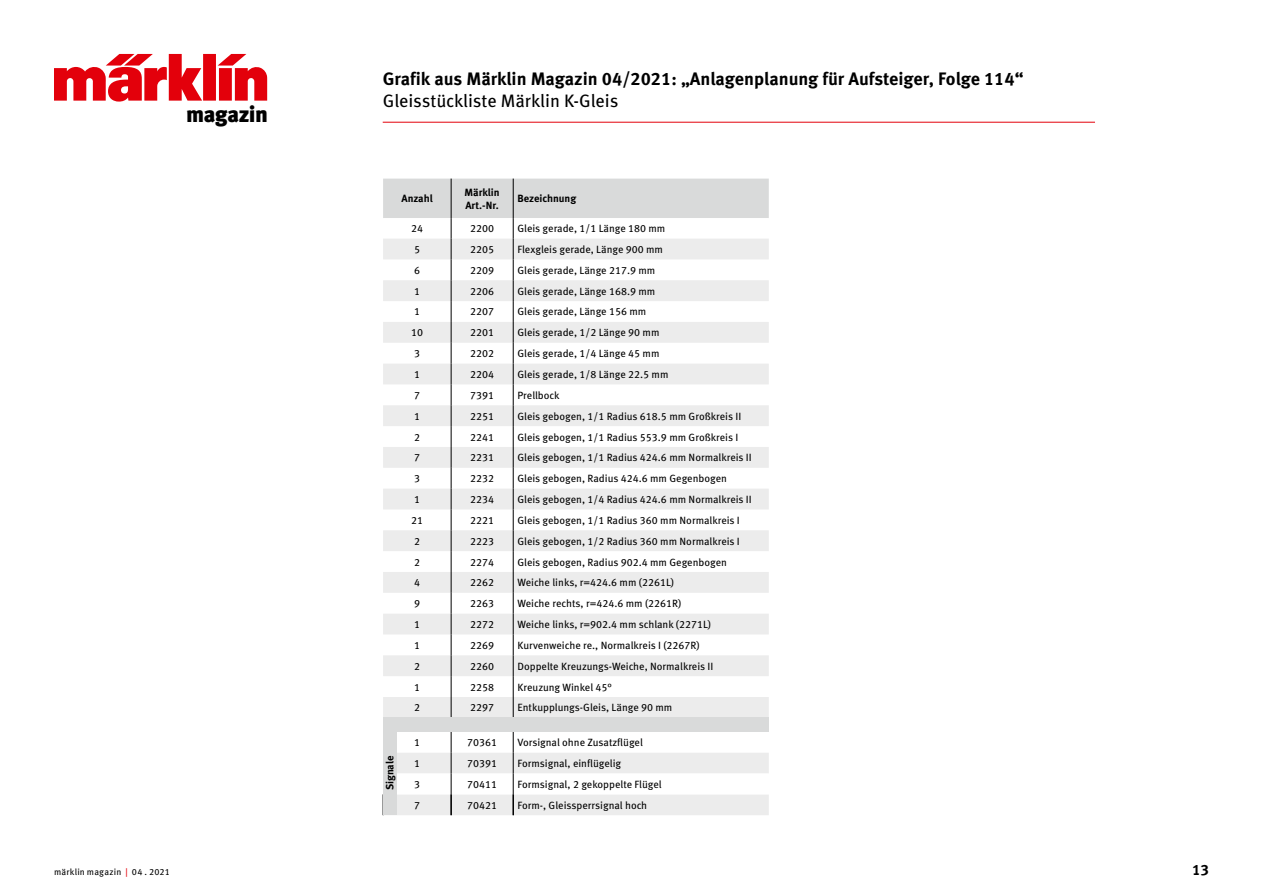
<style>
.page{position:relative;width:1263px;height:893px;background:#fff}
.page>*{position:absolute;margin:0;border:0;box-sizing:border-box;transform-origin:0 0}
.t1{font:900 22.35px "Meta OT";letter-spacing:-.025em;color:#000}
.Kopf_Textfett{font:700 18px "Meta OT";color:#000}
.Kopf_Textmager{font:18px "Meta OT";letter-spacing:-.005em;color:#000}
.t2{font:700 15px "Meta OT";color:#000}
._80_Tabelle_Koerperz{font:10.5px "Meta OT";color:#000}
._80_Tabelle_Kopfzeil{font:700 10.5px/13.5px "Meta OT";color:#000}
._80_Kopfzeile_zentri{font:700 10.5px "Meta OT";letter-spacing:-.015em;color:#000}
.t3{font:9px "Meta OT";letter-spacing:.02em;color:#000}
.s1{color:#e3000b}
</style>
<div class="page">
<svg style="left:54px;top:54px;width:213px;height:48px"></svg>
<hr style="left:383px;top:122px;width:712px;height:1px;background:#e3000b">
<svg style="left:383px;top:179px;width:386px;height:539px"></svg>
<svg style="left:397px;top:732px;width:372px;height:83px"></svg>
<div style="left:383px;top:718px;width:385px;height:14px;background:#d9dada"></div>
<div style="left:383px;top:731px;width:14px;height:84px;background:#d9dada"></div>
<h1 class="t1" style="left:186px;top:100px;width:83px">magazin</h1>
<p class="Kopf_Textfett" style="left:383px;top:68px;width:642px">Grafik aus Märklin Magazin 04/2021: „Anlagenplanung für Aufsteiger, Folge 114“</p>
<p class="Kopf_Textmager" style="left:383px;top:89px;width:237px">Gleisstückliste Märklin K-Gleis</p>
<p class="_80_Tabelle_Kopfzeil" style="left:401px;top:192px;width:33px">Anzahl</p>
<p class="_80_Tabelle_Kopfzeil" style="left:465px;top:185px;width:37px">Märklin<br>Art.-Nr.</p>
<p class="_80_Tabelle_Kopfzeil" style="left:517px;top:192px;width:60px">Bezeichnung</p>
<p class="_80_Tabelle_Koerperz" style="left:411px;top:222px;width:13px">24</p>
<p class="_80_Tabelle_Koerperz" style="left:470px;top:222px;width:25px">2200</p>
<p class="_80_Tabelle_Koerperz" style="left:517px;top:222px;width:149px">Gleis gerade, 1/1 Länge 180 mm</p>
<p class="_80_Tabelle_Koerperz" style="left:414px;top:243px;width:7px">5</p>
<p class="_80_Tabelle_Koerperz" style="left:470px;top:243px;width:25px">2205</p>
<p class="_80_Tabelle_Koerperz" style="left:517px;top:243px;width:147px">Flexgleis gerade, Länge 900 mm</p>
<p class="_80_Tabelle_Koerperz" style="left:414px;top:263px;width:7px">6</p>
<p class="_80_Tabelle_Koerperz" style="left:470px;top:263px;width:25px">2209</p>
<p class="_80_Tabelle_Koerperz" style="left:517px;top:263px;width:139px">Gleis gerade, Länge 217.9 mm</p>
<p class="_80_Tabelle_Koerperz" style="left:414px;top:284px;width:7px">1</p>
<p class="_80_Tabelle_Koerperz" style="left:470px;top:284px;width:25px">2206</p>
<p class="_80_Tabelle_Koerperz" style="left:517px;top:284px;width:139px">Gleis gerade, Länge 168.9 mm</p>
<p class="_80_Tabelle_Koerperz" style="left:414px;top:305px;width:7px">1</p>
<p class="_80_Tabelle_Koerperz" style="left:470px;top:305px;width:25px">2207</p>
<p class="_80_Tabelle_Koerperz" style="left:517px;top:305px;width:130px">Gleis gerade, Länge 156 mm</p>
<p class="_80_Tabelle_Koerperz" style="left:411px;top:326px;width:13px">10</p>
<p class="_80_Tabelle_Koerperz" style="left:470px;top:326px;width:25px">2201</p>
<p class="_80_Tabelle_Koerperz" style="left:517px;top:326px;width:143px">Gleis gerade, 1/2 Länge 90 mm</p>
<p class="_80_Tabelle_Koerperz" style="left:414px;top:347px;width:7px">3</p>
<p class="_80_Tabelle_Koerperz" style="left:470px;top:347px;width:25px">2202</p>
<p class="_80_Tabelle_Koerperz" style="left:517px;top:347px;width:143px">Gleis gerade, 1/4 Länge 45 mm</p>
<p class="_80_Tabelle_Koerperz" style="left:414px;top:368px;width:7px">1</p>
<p class="_80_Tabelle_Koerperz" style="left:470px;top:368px;width:25px">2204</p>
<p class="_80_Tabelle_Koerperz" style="left:517px;top:368px;width:153px">Gleis gerade, 1/8 Länge 22.5 mm</p>
<p class="_80_Tabelle_Koerperz" style="left:414px;top:389px;width:7px">7</p>
<p class="_80_Tabelle_Koerperz" style="left:470px;top:389px;width:25px">7391</p>
<p class="_80_Tabelle_Koerperz" style="left:517px;top:389px;width:44px">Prellbock</p>
<p class="_80_Tabelle_Koerperz" style="left:414px;top:409px;width:7px">1</p>
<p class="_80_Tabelle_Koerperz" style="left:470px;top:409px;width:25px">2251</p>
<p class="_80_Tabelle_Koerperz" style="left:517px;top:409px;width:225px">Gleis gebogen, 1/1 Radius 618.5 mm Großkreis II</p>
<p class="_80_Tabelle_Koerperz" style="left:414px;top:430px;width:7px">2</p>
<p class="_80_Tabelle_Koerperz" style="left:470px;top:430px;width:25px">2241</p>
<p class="_80_Tabelle_Koerperz" style="left:517px;top:430px;width:222px">Gleis gebogen, 1/1 Radius 553.9 mm Großkreis I</p>
<p class="_80_Tabelle_Koerperz" style="left:414px;top:451px;width:7px">7</p>
<p class="_80_Tabelle_Koerperz" style="left:470px;top:451px;width:25px">2231</p>
<p class="_80_Tabelle_Koerperz" style="left:517px;top:451px;width:236px">Gleis gebogen, 1/1 Radius 424.6 mm Normalkreis II</p>
<p class="_80_Tabelle_Koerperz" style="left:414px;top:472px;width:7px">3</p>
<p class="_80_Tabelle_Koerperz" style="left:470px;top:472px;width:25px">2232</p>
<p class="_80_Tabelle_Koerperz" style="left:517px;top:472px;width:211px">Gleis gebogen, Radius 424.6 mm Gegenbogen</p>
<p class="_80_Tabelle_Koerperz" style="left:414px;top:493px;width:7px">1</p>
<p class="_80_Tabelle_Koerperz" style="left:470px;top:493px;width:25px">2234</p>
<p class="_80_Tabelle_Koerperz" style="left:517px;top:493px;width:236px">Gleis gebogen, 1/4 Radius 424.6 mm Normalkreis II</p>
<p class="_80_Tabelle_Koerperz" style="left:411px;top:514px;width:13px">21</p>
<p class="_80_Tabelle_Koerperz" style="left:470px;top:514px;width:25px">2221</p>
<p class="_80_Tabelle_Koerperz" style="left:517px;top:514px;width:224px">Gleis gebogen, 1/1 Radius 360 mm Normalkreis I</p>
<p class="_80_Tabelle_Koerperz" style="left:414px;top:534px;width:7px">2</p>
<p class="_80_Tabelle_Koerperz" style="left:470px;top:534px;width:25px">2223</p>
<p class="_80_Tabelle_Koerperz" style="left:517px;top:534px;width:224px">Gleis gebogen, 1/2 Radius 360 mm Normalkreis I</p>
<p class="_80_Tabelle_Koerperz" style="left:414px;top:555px;width:7px">2</p>
<p class="_80_Tabelle_Koerperz" style="left:470px;top:555px;width:25px">2274</p>
<p class="_80_Tabelle_Koerperz" style="left:517px;top:555px;width:211px">Gleis gebogen, Radius 902.4 mm Gegenbogen</p>
<p class="_80_Tabelle_Koerperz" style="left:414px;top:576px;width:7px">4</p>
<p class="_80_Tabelle_Koerperz" style="left:470px;top:576px;width:25px">2262</p>
<p class="_80_Tabelle_Koerperz" style="left:517px;top:576px;width:158px">Weiche links, r=424.6 mm (2261L)</p>
<p class="_80_Tabelle_Koerperz" style="left:414px;top:597px;width:7px">9</p>
<p class="_80_Tabelle_Koerperz" style="left:470px;top:597px;width:25px">2263</p>
<p class="_80_Tabelle_Koerperz" style="left:517px;top:597px;width:165px">Weiche rechts, r=424.6 mm (2261R)</p>
<p class="_80_Tabelle_Koerperz" style="left:414px;top:618px;width:7px">1</p>
<p class="_80_Tabelle_Koerperz" style="left:470px;top:618px;width:25px">2272</p>
<p class="_80_Tabelle_Koerperz" style="left:517px;top:618px;width:195px">Weiche links, r=902.4 mm schlank (2271L)</p>
<p class="_80_Tabelle_Koerperz" style="left:414px;top:639px;width:7px">1</p>
<p class="_80_Tabelle_Koerperz" style="left:470px;top:639px;width:25px">2269</p>
<p class="_80_Tabelle_Koerperz" style="left:517px;top:639px;width:184px">Kurvenweiche re., Normalkreis I (2267R)</p>
<p class="_80_Tabelle_Koerperz" style="left:414px;top:659px;width:7px">2</p>
<p class="_80_Tabelle_Koerperz" style="left:470px;top:659px;width:25px">2260</p>
<p class="_80_Tabelle_Koerperz" style="left:517px;top:659px;width:197px">Doppelte Kreuzungs-Weiche, Normalkreis II</p>
<p class="_80_Tabelle_Koerperz" style="left:414px;top:680px;width:7px">1</p>
<p class="_80_Tabelle_Koerperz" style="left:470px;top:680px;width:25px">2258</p>
<p class="_80_Tabelle_Koerperz" style="left:517px;top:680px;width:96px">Kreuzung Winkel 45°</p>
<p class="_80_Tabelle_Koerperz" style="left:414px;top:701px;width:7px">2</p>
<p class="_80_Tabelle_Koerperz" style="left:470px;top:701px;width:25px">2297</p>
<p class="_80_Tabelle_Koerperz" style="left:517px;top:701px;width:156px">Entkupplungs-Gleis, Länge 90 mm</p>
<p class="_80_Tabelle_Koerperz" style="left:414px;top:736px;width:7px">1</p>
<p class="_80_Tabelle_Koerperz" style="left:467px;top:736px;width:31px">70361</p>
<p class="_80_Tabelle_Koerperz" style="left:517px;top:736px;width:127px">Vorsignal ohne Zusatzflügel</p>
<p class="_80_Tabelle_Koerperz" style="left:414px;top:757px;width:7px">1</p>
<p class="_80_Tabelle_Koerperz" style="left:467px;top:757px;width:31px">70391</p>
<p class="_80_Tabelle_Koerperz" style="left:517px;top:757px;width:105px">Formsignal, einflügelig</p>
<p class="_80_Tabelle_Koerperz" style="left:414px;top:778px;width:7px">3</p>
<p class="_80_Tabelle_Koerperz" style="left:467px;top:778px;width:31px">70411</p>
<p class="_80_Tabelle_Koerperz" style="left:517px;top:778px;width:146px">Formsignal, 2 gekoppelte Flügel</p>
<p class="_80_Tabelle_Koerperz" style="left:414px;top:798px;width:7px">7</p>
<p class="_80_Tabelle_Koerperz" style="left:467px;top:798px;width:31px">70421</p>
<p class="_80_Tabelle_Koerperz" style="left:517px;top:798px;width:131px">Form-, Gleissperrsignal hoch</p>
<p class="_80_Kopfzeile_zentri" style="left:383px;top:790px;width:36px;rotate:-90deg">Signale</p>
<p class="t3" style="left:54px;top:866px;width:117px">märklin magazin <span class="s1">|</span> 04 . 2021</p>
<h3 class="t2" style="left:1192px;top:860px;width:18px">13</h3>
</div>
